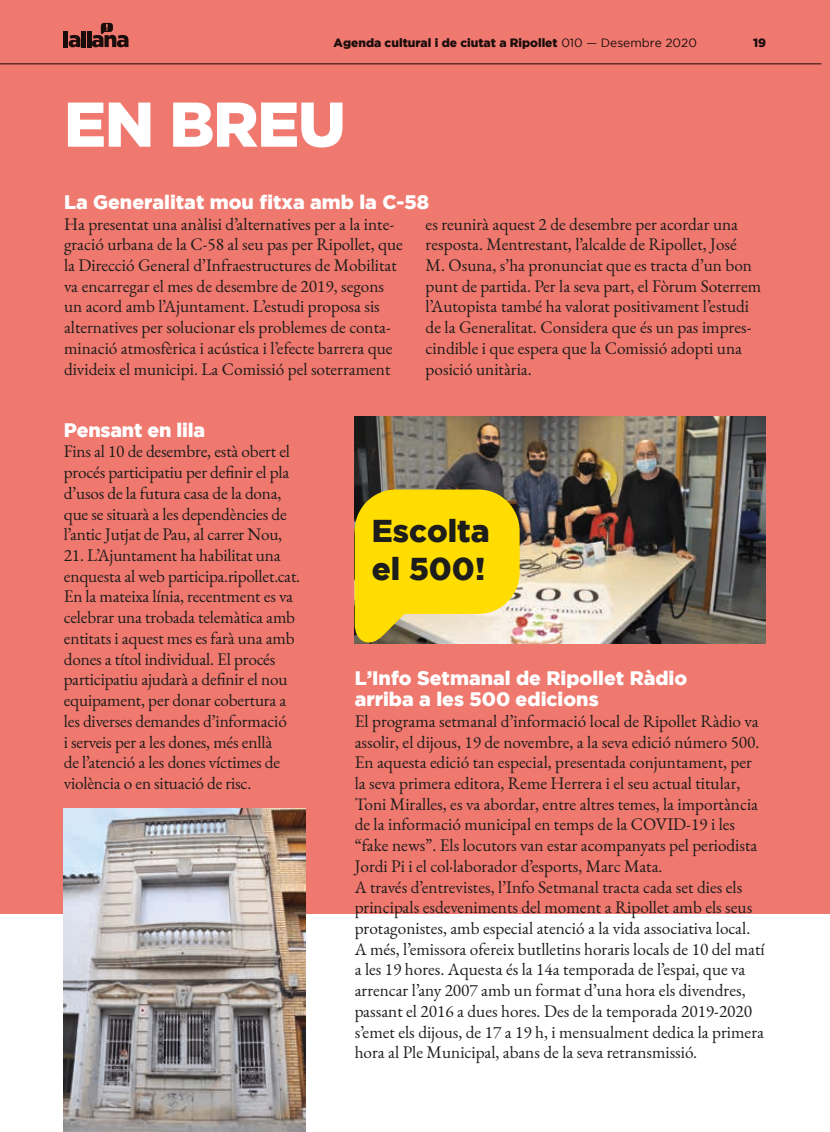
<style>
.page{position:relative;width:830px;height:1132px;background:#fff}
.page>*{position:absolute;margin:0;border:0;box-sizing:border-box;transform-origin:0 0}
.t1{font:900 63px "Gotham";letter-spacing:-.02em;color:#fff}
.t2{font:900 31.5px/37.8px "Gotham";color:#1d1d1b}
.t3{font:900 19.5px/20.7px "Gotham";color:#fff}
.t4{font:17.25px/20.7px "EB Garamond";color:#1d1d1b}
.t5{font:900 12px "Gotham";color:#1d1d1b}
.s1{font-weight:400}
</style>
<div class="page">
<div style="left:0;top:0;width:829px;height:912px;background:#ef786f"></div>
<img style="left:354px;top:416px;width:411px;height:227px">
<img style="left:64px;top:808px;width:241px;height:323px">
<svg style="left:354px;top:489px;width:165px;height:155px;background:#efd221"></svg>
<p class="t5" style="left:333px;top:36px;width:365px">Agenda cultural i de ciutat a Ripollet <span class="s1">010 — Desembre 2020</span></p>
<p class="t5" style="left:752px;top:36px;width:15px">19</p>
<h1 class="t1" style="left:64px;top:88px;width:283px">EN BREU</h1>
<p class="t3" style="left:64px;top:191px;width:366px">La Generalitat mou fitxa amb la C-58</p>
<p class="t4" style="left:64px;top:213px;width:340px">Ha presentat una anàlisi d’alternatives per a la inte&shy;gració urbana de la C-58 al seu pas per Ripollet, que la Direcció General d’Infraestructures de Mobilitat va encarregar el mes de desembre de 2019, segons un acord amb l’Ajuntament. L’estudi proposa sis alternatives per solucionar els problemes de conta&shy;minació atmosfèrica i acústica i l’efecte barrera que divideix el municipi. La Comissió pel soterrament</p>
<p class="t4" style="left:425px;top:213px;width:337px">es reunirà aquest 2 de desembre per acordar una resposta. Mentrestant, l’alcalde de Ripollet, José<br>M. Osuna, s’ha pronunciat que es tracta d’un bon punt de partida. Per la seva part, el Fòrum Soterrem l’Autopista també ha valorat positivament l’estudi de la Generalitat. Considera que és un pas impres&shy;cindible i que espera que la Comissió adopti una posició unitària.</p>
<p class="t3" style="left:64px;top:419px;width:143px">Pensant en lila</p>
<p class="t4" style="left:64px;top:441px;width:228px">Fins al 10 de desembre, està obert el procés participatiu per definir el pla d’usos de la futura casa de la dona, que se situarà a les dependències de l’antic Jutjat de Pau, al carrer Nou,</p>
<p class="t4" style="left:64px;top:545px;width:238px">21. L’Ajuntament ha habilitat una enquesta al web participa.ripollet.cat.<br>En la mateixa línia, recentment es va celebrar una trobada telemàtica amb entitats i aquest mes es farà una amb dones a títol individual. El procés participatiu ajudarà a definir el nou equipament, per donar cobertura a les diverses demandes d’informació<br>i serveis per a les dones, més enllà<br>de l’atenció a les dones víctimes de violència o en situació de risc.</p>
<h2 class="t2" style="left:371px;top:511px;width:119px">Escolta el 500!</h2>
<p class="t3" style="left:354px;top:667px;width:334px">L’Info Setmanal de Ripollet Ràdio arriba a les 500 edicions</p>
<p class="t4" style="left:354px;top:710px;width:411px">El programa setmanal d’informació local de Ripollet Ràdio va assolir, el dijous, 19 de novembre, a la seva edició número 500.<br>En aquesta edició tan especial, presentada conjuntament, per la seva primera editora, Reme Herrera i el seu actual titular, Toni Miralles, es va abordar, entre altres temes, la importància de la informació municipal en temps de la COVID-19 i les “fake news”. Els locutors van estar acompanyats pel periodista Jordi Pi i el col·laborador d’esports, Marc Mata.<br>A través d’entrevistes, l’Info Setmanal tracta cada set dies els principals esdeveniments del moment a Ripollet amb els seus protagonistes, amb especial atenció a la vida associativa local.<br>A més, l’emissora ofereix butlletins horaris locals de 10 del matí a les 19 hores. Aquesta és la 14a temporada de l’espai, que va arrencar l’any 2007 amb un format d’una hora els divendres, passant el 2016 a dues hores. Des de la temporada 2019-2020 s’emet els dijous, de 17 a 19 h, i mensualment dedica la primera hora al Ple Municipal, abans de la seva retransmissió.</p>
</div>
